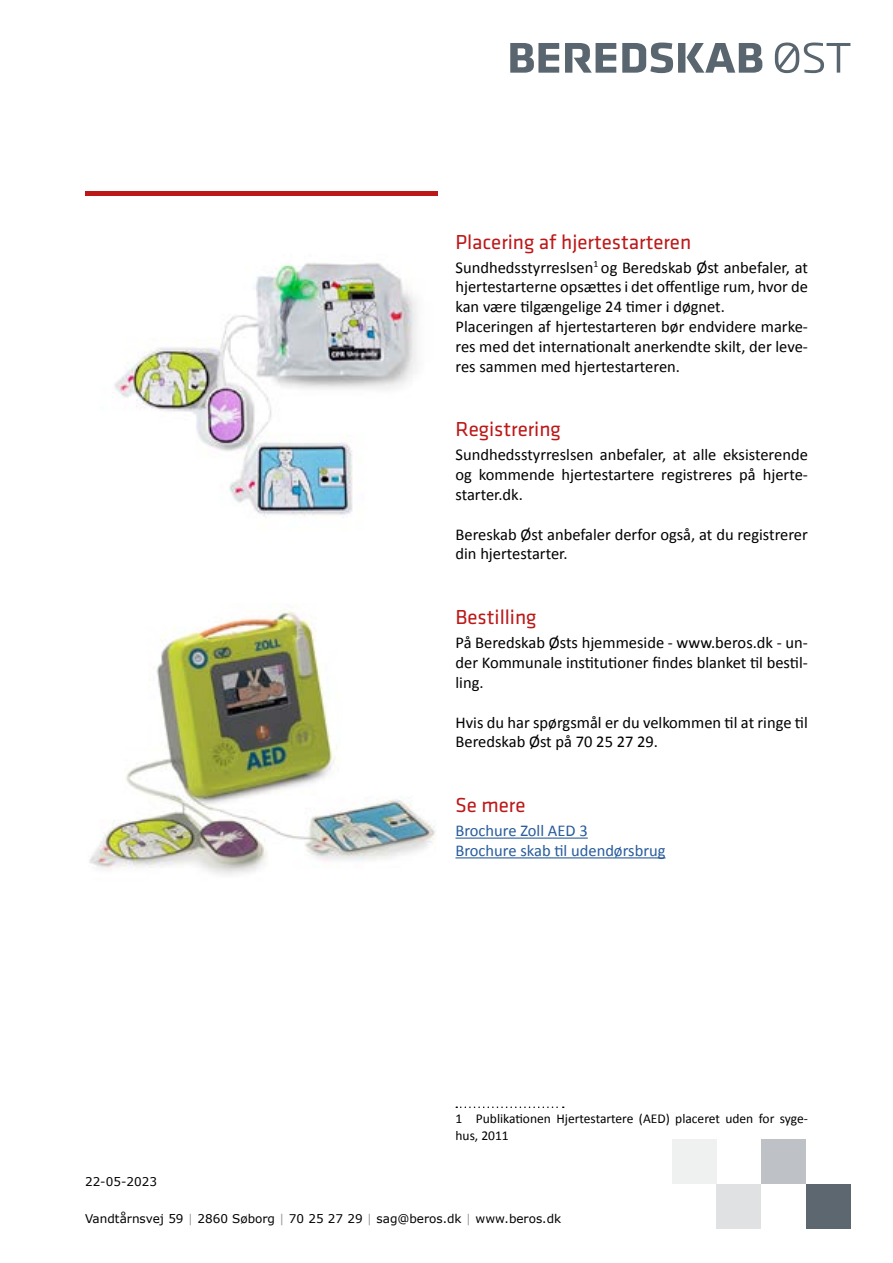
<style>
.page{position:relative;width:893px;height:1263px;background:#fff}
.page>*{position:absolute;margin:0;border:0;box-sizing:border-box;transform-origin:0 0}
.t1{font:21px "Klavika";color:#bc1818}
.t2{font:16.5px/19.8px "Calibri";color:#000}
.t3{font:16.5px/19.8px "Calibri";color:#275b9b}
.t4{font:13.5px/16.2px "Calibri";color:#000}
.t5{font:12px "Verdana";color:#000}
.s1{color:#9d9d9c}
</style>
<div class="page">
<svg style="left:510px;top:43px;width:49px;height:30px"></svg>
<svg style="left:622px;top:43px;width:140px;height:30px"></svg>
<svg style="left:565px;top:43px;width:51px;height:30px"></svg>
<svg style="left:775px;top:43px;width:75px;height:30px"></svg>
<div style="left:806px;top:1184px;width:44px;height:45px;background:#5c6770"></div>
<div style="left:761px;top:1140px;width:45px;height:44px;background:#bec2c6"></div>
<div style="left:716px;top:1184px;width:45px;height:45px;background:#dfe1e2"></div>
<div style="left:672px;top:1140px;width:44px;height:44px;background:#eff0f0"></div>
<hr style="left:455px;top:837px;width:133px;height:2px;background:#275b9b">
<hr style="left:455px;top:857px;width:210px;height:1px;background:#275b9b">
<svg style="left:456px;top:1106px;width:108px;height:2px"></svg>
<img style="left:89px;top:604px;width:347px;height:271px">
<img style="left:114px;top:263px;width:303px;height:253px">
<div style="left:85px;top:191px;width:352px;height:5px;background:#bc1818"></div>
<p class="t1" style="left:455px;top:231px;width:237px">Placering af hjertestarteren</p>
<p class="t2" style="left:455px;top:257px;width:354px">Sundhedsstyrreslsen<sup>1</sup> og Beredskab Øst anbefaler, at hjertestarterne opsættes i det offentlige rum, hvor de kan være tilgængelige 24 timer i døgnet.<br>Placeringen af hjertestarteren bør endvidere marke&shy;res med det internationalt anerkendte skilt, der leve&shy;res sammen med hjertestarteren.</p>
<p class="t1" style="left:455px;top:419px;width:107px">Registrering</p>
<p class="t2" style="left:455px;top:445px;width:354px;text-align:justify">Sundhedsstyrreslsen anbefaler, at alle eksisterende og kommende hjertestartere registreres på hjerte&shy;starter.dk.</p>
<p class="t2" style="left:455px;top:524px;width:354px">Bereskab Øst anbefaler derfor også, at du registrerer din hjertestarter.</p>
<p class="t1" style="left:455px;top:606px;width:83px">Bestilling</p>
<p class="t2" style="left:455px;top:633px;width:354px;text-align:justify">På Beredskab Østs hjemmeside - www.beros.dk - un&shy;der Kommunale institutioner findes blanket til bestil&shy;ling.</p>
<p class="t2" style="left:455px;top:712px;width:354px">Hvis du har spørgsmål er du velkommen til at ringe til<br>Beredskab Øst på 70 25 27 29.</p>
<p class="t1" style="left:455px;top:794px;width:71px">Se mere</p>
<p class="t3" style="left:455px;top:821px;width:212px">Brochure Zoll AED 3<br>Brochure skab til udendørsbrug</p>
<p class="t5" style="left:85px;top:1173px;width:73px">22-05-2023</p>
<p class="t4" style="left:455px;top:1111px;width:354px">1 Publikationen Hjertestartere (AED) placeret uden for syge&shy;hus, 2011</p>
<p class="t5" style="left:85px;top:1211px;width:478px">Vandtårnsvej 59 <span class="s1">|</span> 2860 Søborg <span class="s1">|</span> 70 25 27 29 <span class="s1">|</span> sag@beros.dk <span class="s1">|</span> www.beros.dk</p>
</div>
